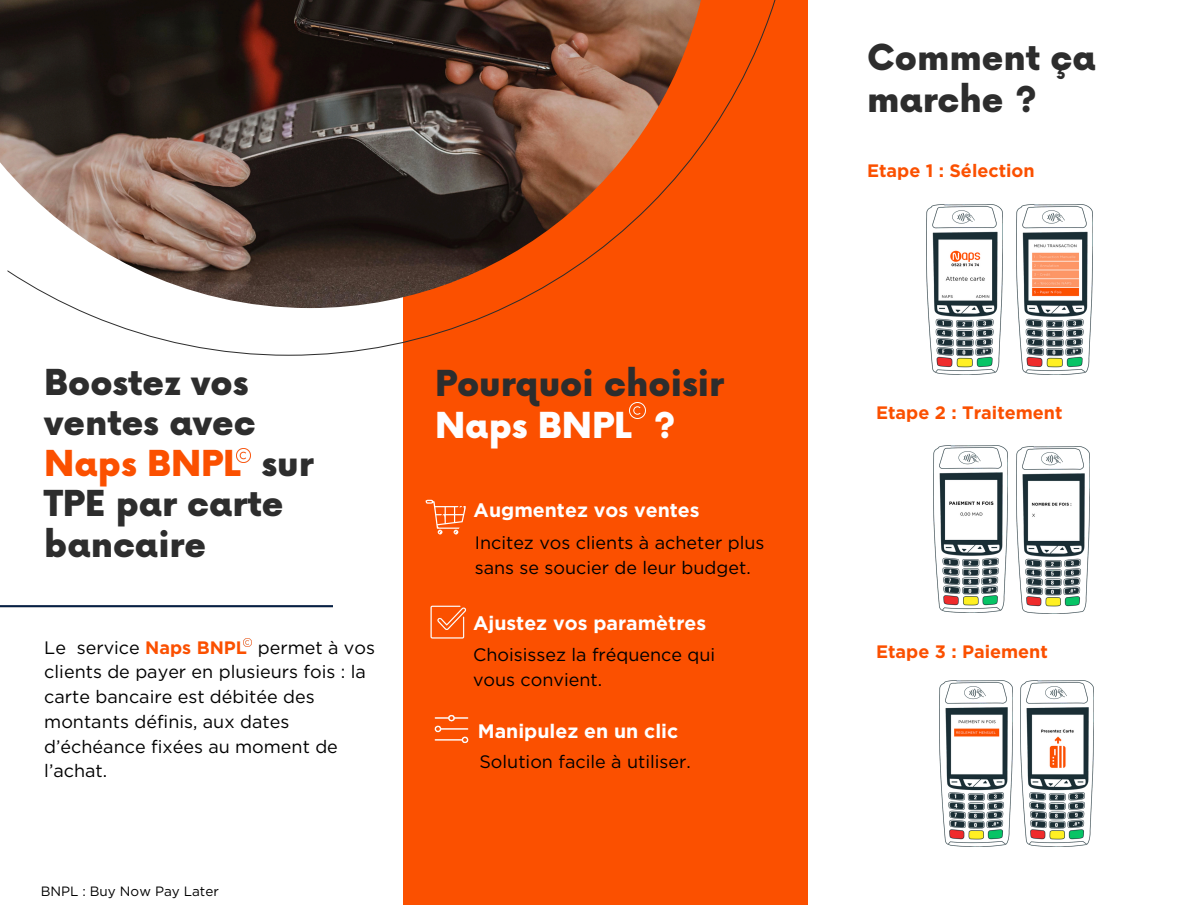
<style>
.page{position:relative;width:1188px;height:918px;background:#fff}
.page>*{position:absolute;margin:0;border:0;box-sizing:border-box;transform-origin:0 0}
.t1{font:900 34.95px/41.7px "Now";color:#2d2d2d}
.t2{font:900 34.8px/40.5px "Now";color:#2d2d2d}
.t3{font:700 19.5px "Gotham";color:#fff}
.t4{font:18px/24.8px "Gotham";color:#000}
.t5{font:700 18px "Gotham";color:#fb5000}
.t6{font:13.5px "Gotham";color:#000}
.s1{color:#fb5000}
.s2{font-weight:700;color:#fb5000}
.s3{color:#fefeff}
</style>
<div class="page">
<div style="left:403px;top:0;width:404px;height:904px;background:#fb5000"></div>
<svg style="left:73px;top:0;width:703px;height:356px"></svg>
<img style="left:0;top:0;width:711px;height:308px">
<img style="left:927px;top:204px;width:75px;height:170px">
<img style="left:1017px;top:204px;width:75px;height:170px">
<img style="left:934px;top:445px;width:74px;height:168px">
<img style="left:1017px;top:447px;width:73px;height:166px">
<img style="left:940px;top:680px;width:73px;height:167px">
<img style="left:1021px;top:680px;width:73px;height:167px">
<img style="left:1px;top:606px;width:332px;height:1px">
<svg style="left:237px;top:449px;width:13px;height:13px"></svg>
<img style="left:434px;top:714px;width:35px;height:30px">
<svg style="left:426px;top:500px;width:40px;height:34px"></svg>
<img style="left:430px;top:605px;width:37px;height:34px">
<svg style="left:244px;top:639px;width:8px;height:8px"></svg>
<img style="left:630px;top:402px;width:15px;height:16px">
<p class="t2" style="left:44px;top:364px;width:271px">Boostez vos ventes avec<br><span class="s1">Naps BNPL</span> sur<br>TPE par carte bancaire</p>
<p class="t4" style="left:44px;top:635px;width:332px">Le service <span class="s2">Naps BNPL</span> permet à vos clients de payer en plusieurs fois : la carte bancaire est débitée des montants définis, aux dates d’échéance fixées au moment de l’achat.</p>
<p class="t6" style="left:41px;top:883px;width:180px">BNPL : Buy Now Pay Later</p>
<h2 class="t1" style="left:435px;top:365px;width:290px">Pourquoi choisir<br><span class="s3">Naps BNPL ?</span></h2>
<h2 class="t3" style="left:474px;top:498px;width:228px">Augmentez vos ventes</h2>
<p class="t4" style="left:475px;top:531px;width:291px">Incitez vos clients à acheter plus sans se soucier de leur budget.</p>
<p class="t3" style="left:473px;top:612px;width:235px">Ajustez vos paramètres</p>
<h2 class="t4" style="left:473px;top:642px;width:244px">Choisissez la fréquence qui vous convient.</h2>
<p class="t3" style="left:478px;top:719px;width:202px">Manipulez en un clic</p>
<p class="t4" style="left:479px;top:750px;width:213px">Solution facile à utiliser.</p>
<p class="t1" style="left:867px;top:39px;width:230px">Comment ça marche ?</p>
<p class="t5" style="left:867px;top:160px;width:169px">Etape 1 : Sélection</p>
<h2 class="t5" style="left:876px;top:401px;width:188px">Etape 2 : Traitement</h2>
<h1 class="t5" style="left:876px;top:640px;width:173px">Etape 3 : Paiement</h1>
</div>
